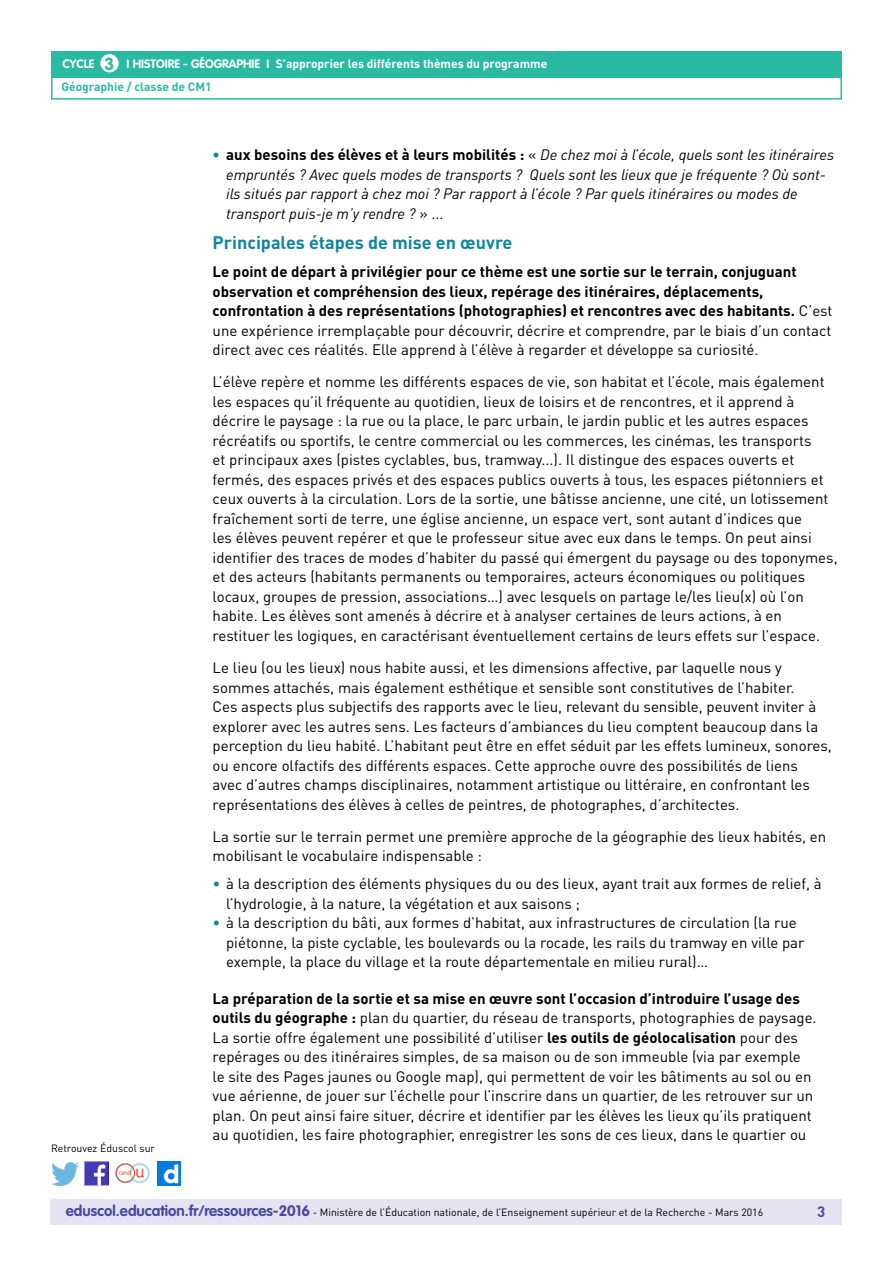
<style>
.page{position:relative;width:893px;height:1263px;background:#fff}
.page>*{position:absolute;margin:0;border:0;box-sizing:border-box;transform-origin:0 0}
.t1{font:700 18px "DIN Pro";color:#0e869e}
.t2{font:700 17.25px "VAG Rounded Std";color:#2abaa2}
.t3{font:15px/19.5px "DIN Pro";color:#000}
.t4{font:700 15px/19.5px "DIN Pro";color:#000}
.t5{font:italic 15px/19.5px "DIN Pro";color:#000}
.t6{font:700 15px "DIN Pro";color:#4b499e}
.t7{font:700 12px "DIN Pro";color:#fff}
.t8{font:700 12px "VAG Rounded Std";color:#fff}
.t9{font:700 12px "DIN Pro";color:#2abaa2}
.t10{font:10.5px "DIN Pro";color:#000}
.s1{font-family:"VAG Rounded Std"}
.s2{font-weight:700;font-style:normal;color:#0e869e}
.s3{font-weight:700;font-style:normal}
.s4{font-style:normal}
.s5{font-weight:400}
.s6{color:#0e869e}
.s7{font-weight:700}
.s8{font-family:"VAG Rounded Std";font-weight:700;font-size:15px;color:#4b499e}
</style>
<div class="page">
<div style="left:50px;top:1199px;width:791px;height:26px;background:#e5e3f2"></div>
<div style="left:51px;top:51px;width:791px;height:27px;background:#2abaa2"></div>
<div style="left:100px;top:54px;width:19px;height:18px;background:#fff;border-radius:50%"></div>
<div style="left:51px;top:75px;width:791px;height:25px;border:2px solid #2abaa2"></div>
<img style="left:85px;top:1162px;width:23px;height:23px">
<img style="left:51px;top:1163px;width:28px;height:22px">
<img style="left:158px;top:1162px;width:22px;height:23px">
<img style="left:115px;top:1162px;width:35px;height:22px">
<p class="t8" style="left:63px;top:57px;width:33px">CYCLE</p>
<p class="t8" style="left:127px;top:57px;width:123px">I Histoire - Géographie</p>
<p class="t2" style="left:105px;top:53px;width:11px">3</p>
<p class="t7" style="left:266px;top:56px;width:282px"><span class="s1">I</span> S’approprier les différents thèmes du programme</p>
<p class="t9" style="left:61px;top:79px;width:152px">Géographie / classe de CM1</p>
<p class="t10" style="left:51px;top:1141px;width:106px">Retrouvez Éduscol sur</p>
<p class="t5" style="left:226px;top:145px;width:609px;text-indent:-14px"><span class="s2">•</span> <span class="s3">aux besoins des élèves et à leurs mobilités :</span> <span class="s4">«</span> De chez moi à l’école, quels sont les itinéraires empruntés ? Avec quels modes de transports ? Quels sont les lieux que je fréquente ? Où sont&shy;ils situés par rapport à chez moi ? Par rapport à l’école ? Par quels itinéraires ou modes de transport puis-je m’y rendre ? <span class="s4">» ...</span></p>
<p class="t1" style="left:213px;top:231px;width:301px">Principales étapes de mise en œuvre</p>
<p class="t4" style="left:213px;top:261px;width:621px">Le point de départ à privilégier pour ce thème est une sortie sur le terrain, conjuguant observation et compréhension des lieux, repérage des itinéraires, déplacements, confrontation à des représentations (photographies) et rencontres avec des habitants. <span class="s5">C’est une expérience irremplaçable pour découvrir, décrire et comprendre, par le biais d’un contact direct avec ces réalités. Elle apprend à l’élève à regarder et développe sa curiosité.</span></p>
<p class="t3" style="left:213px;top:372px;width:626px">L’élève repère et nomme les différents espaces de vie, son habitat et l’école, mais également les espaces qu’il fréquente au quotidien, lieux de loisirs et de rencontres, et il apprend à décrire le paysage : la rue ou la place, le parc urbain, le jardin public et les autres espaces récréatifs ou sportifs, le centre commercial ou les commerces, les cinémas, les transports<br>et principaux axes (pistes cyclables, bus, tramway...). Il distingue des espaces ouverts et fermés, des espaces privés et des espaces publics ouverts à tous, les espaces piétonniers et ceux ouverts à la circulation. Lors de la sortie, une bâtisse ancienne, une cité, un lotissement fraîchement sorti de terre, une église ancienne, un espace vert, sont autant d’indices que<br>les élèves peuvent repérer et que le professeur situe avec eux dans le temps. On peut ainsi identifier des traces de modes d’habiter du passé qui émergent du paysage ou des toponymes, et des acteurs (habitants permanents ou temporaires, acteurs économiques ou politiques locaux, groupes de pression, associations…) avec lesquels on partage le/les lieu(x) où l’on habite. Les élèves sont amenés à décrire et à analyser certaines de leurs actions, à en restituer les logiques, en caractérisant éventuellement certains de leurs effets sur l’espace.</p>
<p class="t3" style="left:213px;top:658px;width:621px">Le lieu (ou les lieux) nous habite aussi, et les dimensions affective, par laquelle nous y sommes attachés, mais également esthétique et sensible sont constitutives de l’habiter.<br>Ces aspects plus subjectifs des rapports avec le lieu, relevant du sensible, peuvent inviter à explorer avec les autres sens. Les facteurs d’ambiances du lieu comptent beaucoup dans la perception du lieu habité. L’habitant peut être en effet séduit par les effets lumineux, sonores, ou encore olfactifs des différents espaces. Cette approche ouvre des possibilités de liens<br>avec d’autres champs disciplinaires, notamment artistique ou littéraire, en confrontant les représentations des élèves à celles de peintres, de photographes, d’architectes.</p>
<p class="t3" style="left:213px;top:826px;width:615px">La sortie sur le terrain permet une première approche de la géographie des lieux habités, en mobilisant le vocabulaire indispensable :</p>
<p class="t3" style="left:226px;top:874px;width:597px;text-indent:-14px"><span class="s6">•</span> à la description des éléments physiques du ou des lieux, ayant trait aux formes de relief, à l’hydrologie, à la nature, la végétation et aux saisons ;</p>
<p class="t3" style="left:226px;top:913px;width:580px;text-indent:-14px"><span class="s6">•</span> à la description du bâti, aux formes d’habitat, aux infrastructures de circulation (la rue piétonne, la piste cyclable, les boulevards ou la rocade, les rails du tramway en ville par exemple, la place du village et la route départementale en milieu rural)…</p>
<p class="t3" style="left:213px;top:988px;width:606px"><span class="s7">La préparation de la sortie et sa mise en œuvre sont l’occasion d’introduire l’usage des outils du géographe :</span> plan du quartier, du réseau de transports, photographies de paysage.<br>La sortie offre également une possibilité d’utiliser <span class="s7">les outils de géolocalisation</span> pour des repérages ou des itinéraires simples, de sa maison ou de son immeuble (via par exemple<br>le site des Pages jaunes ou Google map), qui permettent de voir les bâtiments au sol ou en vue aérienne, de jouer sur l’échelle pour l’inscrire dans un quartier, de les retrouver sur un plan. On peut ainsi faire situer, décrire et identifier par les élèves les lieux qu’ils pratiquent au quotidien, les faire photographier, enregistrer les sons de ces lieux, dans le quartier ou</p>
<p class="t10" style="left:66px;top:1205px;width:699px"><span class="s8">eduscol.education.fr/ressources-2016</span> - Ministère de l’Éducation nationale, de l’Enseignement supérieur et de la Recherche - Mars 2016</p>
<p class="t6" style="left:817px;top:1201px;width:10px">3</p>
</div>
